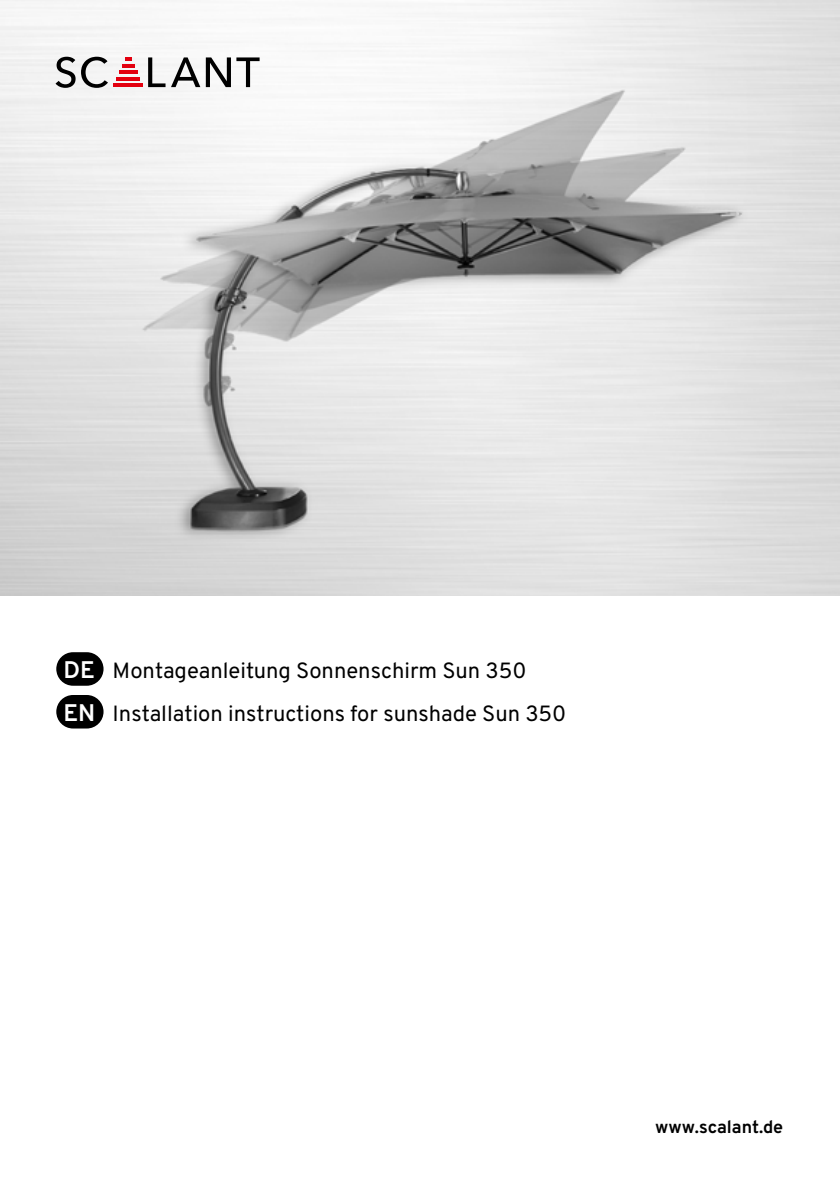
<style>
.page{position:relative;width:840px;height:1191px;background:#fff}
.page>*{position:absolute;margin:0;border:0;box-sizing:border-box;transform-origin:0 0}
.t1{font:700 24px/42.8px "Overpass";color:#fff}
.t2{font:22px/42.8px "Overpass";color:#000}
.t3{font:700 18px "Overpass";color:#000}
</style>
<div class="page">
<img style="left:0;top:0;width:839px;height:596px">
<div style="left:56px;top:652px;width:47px;height:33px;background:#000;border-radius:17px"></div>
<div style="left:56px;top:695px;width:47px;height:33px;background:#000;border-radius:17px"></div>
<svg style="left:124px;top:57px;width:7px;height:4px"></svg>
<hr style="left:122px;top:64px;width:12px;height:4px;background:#e3000f">
<hr style="left:119px;top:70px;width:18px;height:4px;background:#e3000f">
<hr style="left:116px;top:77px;width:24px;height:4px;background:#e3000f">
<hr style="left:113px;top:83px;width:30px;height:4px;background:#e3000f">
<svg style="left:55px;top:57px;width:20px;height:31px"></svg>
<svg style="left:81px;top:57px;width:27px;height:31px"></svg>
<svg style="left:171px;top:57px;width:29px;height:30px"></svg>
<svg style="left:148px;top:57px;width:17px;height:30px"></svg>
<svg style="left:206px;top:57px;width:53px;height:30px"></svg>
<p class="t1" style="left:63px;top:650px;width:33px">DE<br>EN</p>
<p class="t2" style="left:113px;top:649px;width:455px">Montageanleitung Sonnenschirm Sun 350<br>Installation instructions for sunshade Sun 350</p>
<p class="t3" style="left:654px;top:1119px;width:129px">www.scalant.de</p>
</div>
